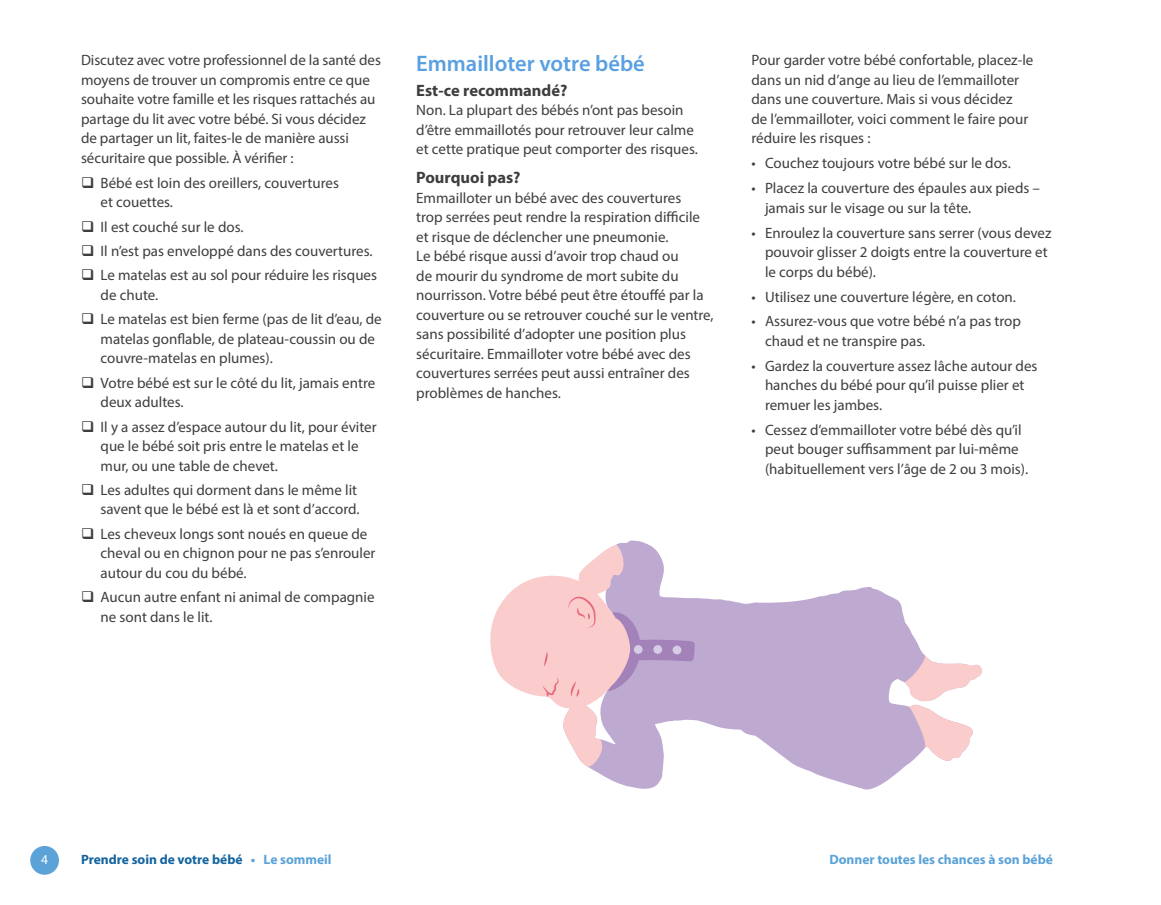
<style>
.page{position:relative;width:1161px;height:905px;background:#fff}
.page>*{position:absolute;margin:0;border:0;box-sizing:border-box;transform-origin:0 0}
.t1{font:600 22.5px "Myriad Pro";color:#59a0e2}
.t2{font:700 16.5px "Myriad Pro";color:#3e3e3f}
.t3{font:15px/19.5px "Myriad Pro";color:#3e3e3f}
.t4{font:700 13.5px "Myriad Pro";color:#12639f}
.t5{font:700 13.5px "Myriad Pro";color:#5aa2d8}
.t6{font:13.5px "Myriad Pro";color:#fff}
.s1{color:#5aa2d8}
</style>
<div class="page">
<div style="left:30px;top:846px;width:29px;height:28px;background:#5aa2d8;border-radius:50%"></div>
<svg style="left:593px;top:540px;width:331px;height:250px;fill:#beaad1"></svg>
<svg style="left:903px;top:654px;width:79px;height:108px"></svg>
<svg style="left:490px;top:541px;width:205px;height:229px"></svg>
<div style="left:634px;top:645px;width:9px;height:9px;background:#d6cce5;border-radius:50%"></div>
<div style="left:653px;top:645px;width:9px;height:9px;background:#d6cce5;border-radius:50%"></div>
<div style="left:672px;top:645px;width:10px;height:9px;background:#d6cce5;border-radius:50%"></div>
<p class="t3" style="left:81px;top:50px;width:301px">Discutez avec votre professionnel de la santé des moyens de trouver un compromis entre ce que souhaite votre famille et les risques rattachés au partage du lit avec votre bébé. Si vous décidez de partager un lit, faites‑le de manière aussi sécuritaire que possible. À vérifier :</p>
<p class="t3" style="left:101px;top:173px;width:240px;text-indent:-19px">❑ Bébé est loin des oreillers, couvertures et couettes.</p>
<p class="t3" style="left:81px;top:216px;width:164px">❑ Il est couché sur le dos.</p>
<p class="t3" style="left:81px;top:241px;width:293px">❑ Il n’est pas enveloppé dans des couvertures.</p>
<p class="t3" style="left:101px;top:265px;width:278px;text-indent:-19px">❑ Le matelas est au sol pour réduire les risques de chute.</p>
<p class="t3" style="left:101px;top:309px;width:283px;text-indent:-19px">❑ Le matelas est bien ferme (pas de lit d’eau, de matelas gonflable, de plateau‑coussin ou de couvre-matelas en plumes).</p>
<p class="t3" style="left:101px;top:372px;width:276px;text-indent:-19px">❑ Votre bébé est sur le côté du lit, jamais entre deux adultes.</p>
<p class="t3" style="left:101px;top:416px;width:278px;text-indent:-19px">❑ Il y a assez d’espace autour du lit, pour éviter que le bébé soit pris entre le matelas et le mur, ou une table de chevet.</p>
<p class="t3" style="left:81px;top:480px;width:280px;text-align:right">❑ Les adultes qui dorment dans le même lit savent que le bébé est là et sont d’accord.</p>
<p class="t3" style="left:101px;top:524px;width:276px;text-indent:-19px">❑ Les cheveux longs sont noués en queue de cheval ou en chignon pour ne pas s’enrouler autour du cou du bébé.</p>
<p class="t3" style="left:101px;top:587px;width:276px;text-indent:-20px">❑ Aucun autre enfant ni animal de compagnie ne sont dans le lit.</p>
<h1 class="t1" style="left:416px;top:49px;width:230px">Emmailloter votre bébé</h1>
<p class="t2" style="left:416px;top:79px;width:153px">Est-ce recommandé?</p>
<p class="t3" style="left:416px;top:100px;width:283px">Non. La plupart des bébés n’ont pas besoin d’être emmaillotés pour retrouver leur calme et cette pratique peut comporter des risques.</p>
<p class="t2" style="left:416px;top:167px;width:106px">Pourquoi pas?</p>
<p class="t3" style="left:416px;top:187px;width:299px">Emmailloter un bébé avec des couvertures<br>trop serrées peut rendre la respiration difficile et risque de déclencher une pneumonie.<br>Le bébé risque aussi d’avoir trop chaud ou<br>de mourir du syndrome de mort subite du nourrisson. Votre bébé peut être étouffé par la couverture ou se retrouver couché sur le ventre, sans possibilité d’adopter une position plus sécuritaire. Emmailloter votre bébé avec des couvertures serrées peut aussi entraîner des problèmes de hanches.</p>
<p class="t3" style="left:752px;top:50px;width:283px">Pour garder votre bébé confortable, placez‑le dans un nid d’ange au lieu de l’emmailloter dans une couverture. Mais si vous décidez<br>de l’emmailloter, voici comment le faire pour réduire les risques :</p>
<p class="t3" style="left:752px;top:153px;width:261px">• Couchez toujours votre bébé sur le dos.</p>
<p class="t3" style="left:765px;top:178px;width:277px;text-indent:-14px">• Placez la couverture des épaules aux pieds – jamais sur le visage ou sur la tête.</p>
<p class="t3" style="left:765px;top:222px;width:288px;text-indent:-14px">• Enroulez la couverture sans serrer (vous devez pouvoir glisser 2 doigts entre la couverture et le corps du bébé).</p>
<p class="t3" style="left:752px;top:286px;width:266px">• Utilisez une couverture légère, en coton.</p>
<p class="t3" style="left:765px;top:311px;width:257px;text-indent:-14px">• Assurez-vous que votre bébé n’a pas trop chaud et ne transpire pas.</p>
<p class="t3" style="left:765px;top:356px;width:274px;text-indent:-14px">• Gardez la couverture assez lâche autour des hanches du bébé pour qu’il puisse plier et remuer les jambes.</p>
<p class="t3" style="left:765px;top:420px;width:265px;text-indent:-14px">• Cessez d’emmailloter votre bébé dès qu’il peut bouger suffisamment par lui-même (habituellement vers l’âge de 2 ou 3 mois).</p>
<p class="t6" style="left:41px;top:851px;width:8px">4</p>
<p class="t4" style="left:81px;top:851px;width:252px">Prendre soin de votre bébé <span class="s1">• Le sommeil</span></p>
<p class="t5" style="left:829px;top:851px;width:225px">Donner toutes les chances à son bébé</p>
</div>
